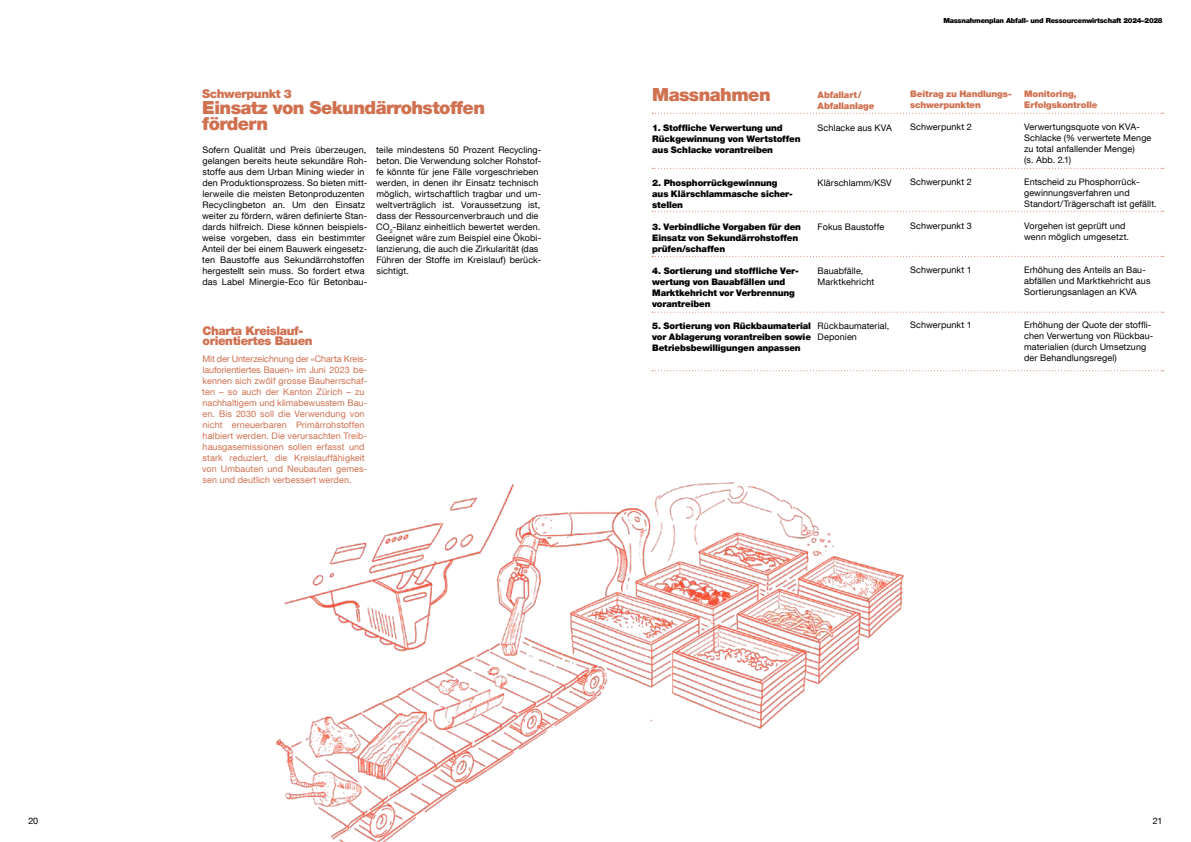
<style>
.page{position:relative;width:1191px;height:842px;background:#fff}
.page>*{position:absolute;margin:0;border:0;box-sizing:border-box;transform-origin:0 0}
.t1{font:900 18px/16px "Helvetica Neue LT Com";letter-spacing:-.03em;color:#d0704f}
.t2{font:900 12px/10.5px "Helvetica Neue LT Com";letter-spacing:-.03em;color:#d0704f}
.t3{font:9px/11px "Helvetica Neue LT Com";letter-spacing:.01em;color:#000}
.t4{font:9px/11px "Helvetica Neue LT Com";letter-spacing:.01em;color:#d0704f}
.t5{font:900 9px/11px "Helvetica Neue LT Com";letter-spacing:-.015em;color:#000}
.t6{font:900 9px/11px "Helvetica Neue LT Com";letter-spacing:-.01em;color:#d0704f}
.t7{font:900 7px "Helvetica Neue LT Com";letter-spacing:-.03em;color:#000}
</style>
<div class="page">
<img style="left:276px;top:482px;width:628px;height:360px">
<svg style="left:652px;top:256px;width:511px;height:1px"></svg>
<svg style="left:652px;top:312px;width:511px;height:1px"></svg>
<svg style="left:652px;top:370px;width:511px;height:1px"></svg>
<svg style="left:652px;top:113px;width:511px;height:1px"></svg>
<svg style="left:652px;top:168px;width:511px;height:1px"></svg>
<svg style="left:652px;top:211px;width:511px;height:1px"></svg>
<h2 class="t2" style="left:202px;top:88px;width:91px">Schwerpunkt 3</h2>
<h1 class="t1" style="left:202px;top:99px;width:284px">Einsatz von Sekundärrohstoffen fördern</h1>
<p class="t3" style="left:376px;top:144px;width:166px">teile mindestens 50 Prozent Recycling&shy;beton. Die Verwendung solcher Rohstof&shy;fe könnte für jene Fälle vorgeschrieben werden, in denen ihr Einsatz technisch möglich, wirtschaftlich tragbar und um&shy;weltverträglich ist. Voraussetzung ist, dass der Ressourcenverbrauch und die CO<sub>2</sub>-Bilanz einheitlich bewertet werden.<br>Geeignet wäre zum Beispiel eine Ökobi&shy;lanzierung, die auch die Zirkularität (das Führen der Stoffe im Kreislauf) berück&shy;sichtigt.</p>
<p class="t3" style="left:202px;top:144px;width:167px">Sofern Qualität und Preis überzeugen, gelangen bereits heute sekundäre Roh&shy;stoffe aus dem Urban Mining wieder in den Produktionsprozess. So bieten mitt&shy;lerweile die meisten Betonproduzenten Recyclingbeton an. Um den Einsatz weiter zu fördern, wären definierte Stan&shy;dards hilfreich. Diese können beispiels&shy;weise vorgeben, dass ein bestimmter Anteil der bei einem Bauwerk eingesetz&shy;ten Baustoffe aus Sekundärrohstoffen hergestellt sein muss. So fordert etwa das Label Minergie-Eco für Betonbau-</p>
<h2 class="t2" style="left:202px;top:325px;width:112px">Charta Kreislauf&shy;orientiertes Bauen</h2>
<p class="t4" style="left:202px;top:353px;width:167px">Mit der Unterzeichnung der «Charta Kreis&shy;lauforientiertes Bauen» im Juni 2023 be&shy;kennen sich zwölf grosse Bauherrschaf&shy;ten – so auch der Kanton Zürich – zu nachhaltigem und klimabewusstem Bau&shy;en. Bis 2030 soll die Verwendung von nicht erneuerbaren Primärrohstoffen halbiert werden. Die verursachten Treib&shy;hausgasemissionen sollen erfasst und stark reduziert, die Kreislauffähigkeit von Umbauten und Neubauten gemes&shy;sen und deutlich verbessert werden.</p>
<p class="t7" style="left:943px;top:16px;width:221px">Massnahmenplan Abfall- und Ressourcenwirtschaft 2024–2028</p>
<h1 class="t1" style="left:652px;top:86px;width:120px">Massnahmen</h1>
<p class="t5" style="left:652px;top:122px;width:150px">1. Stoffliche Verwertung und<br>Rückgewinnung von Wertstoffen aus Schlacke vorantreiben</p>
<p class="t5" style="left:652px;top:177px;width:142px">2. Phosphorrückgewinnung aus Klärschlammasche sicher&shy;stellen</p>
<p class="t5" style="left:652px;top:221px;width:150px">3. Verbindliche Vorgaben für den<br>Einsatz von Sekundärrohstoffen prüfen/schaffen</p>
<p class="t5" style="left:652px;top:265px;width:148px">4. Sortierung und stoffliche Ver&shy;wertung von Bauabfällen und<br>Marktkehricht vor Verbrennung vorantreiben</p>
<p class="t5" style="left:652px;top:320px;width:160px;text-align:justify">5. Sortierung von Rückbaumaterial vor Ablagerung vorantreiben sowie Betriebsbewilligungen anpassen</p>
<p class="t6" style="left:817px;top:89px;width:58px">Abfallart/<br>Abfallanlage</p>
<p class="t3" style="left:817px;top:122px;width:76px">Schlacke aus KVA</p>
<p class="t3" style="left:817px;top:177px;width:76px">Klärschlamm/KSV</p>
<p class="t3" style="left:817px;top:221px;width:68px">Fokus Baustoffe</p>
<p class="t3" style="left:817px;top:265px;width:58px">Bauabfälle,<br>Marktkehricht</p>
<p class="t3" style="left:817px;top:320px;width:73px">Rückbaumaterial,<br>Deponien</p>
<p class="t6" style="left:910px;top:89px;width:103px">Beitrag zu Handlungs&shy;schwerpunkten</p>
<p class="t3" style="left:910px;top:122px;width:63px">Schwerpunkt 2</p>
<p class="t3" style="left:910px;top:177px;width:63px">Schwerpunkt 2</p>
<p class="t3" style="left:910px;top:221px;width:63px">Schwerpunkt 3</p>
<p class="t3" style="left:910px;top:265px;width:63px">Schwerpunkt 1</p>
<p class="t3" style="left:910px;top:320px;width:63px">Schwerpunkt 1</p>
<p class="t6" style="left:1024px;top:89px;width:75px">Monitoring,<br>Erfolgskontrolle</p>
<p class="t3" style="left:1024px;top:122px;width:129px">Verwertungsquote von KVA-<br>Schlacke (% verwertete Menge zu total anfallender Menge)<br>(s. Abb. 2.1)</p>
<p class="t3" style="left:1024px;top:177px;width:134px">Entscheid zu Phosphorrück&shy;gewinnungsverfahren und<br>Standort/Trägerschaft ist gefällt.</p>
<p class="t3" style="left:1024px;top:221px;width:106px">Vorgehen ist geprüft und wenn möglich umgesetzt.</p>
<p class="t3" style="left:1024px;top:265px;width:128px">Erhöhung des Anteils an Bau&shy;abfällen und Marktkehricht aus<br>Sortierungsanlagen an KVA</p>
<p class="t3" style="left:1024px;top:320px;width:131px">Erhöhung der Quote der stoffli&shy;chen Verwertung von Rückbau&shy;materialien (durch Umsetzung der Behandlungsregel)</p>
<p class="t3" style="left:28px;top:815px;width:11px">20</p>
<p class="t3" style="left:1152px;top:815px;width:11px">21</p>
</div>
